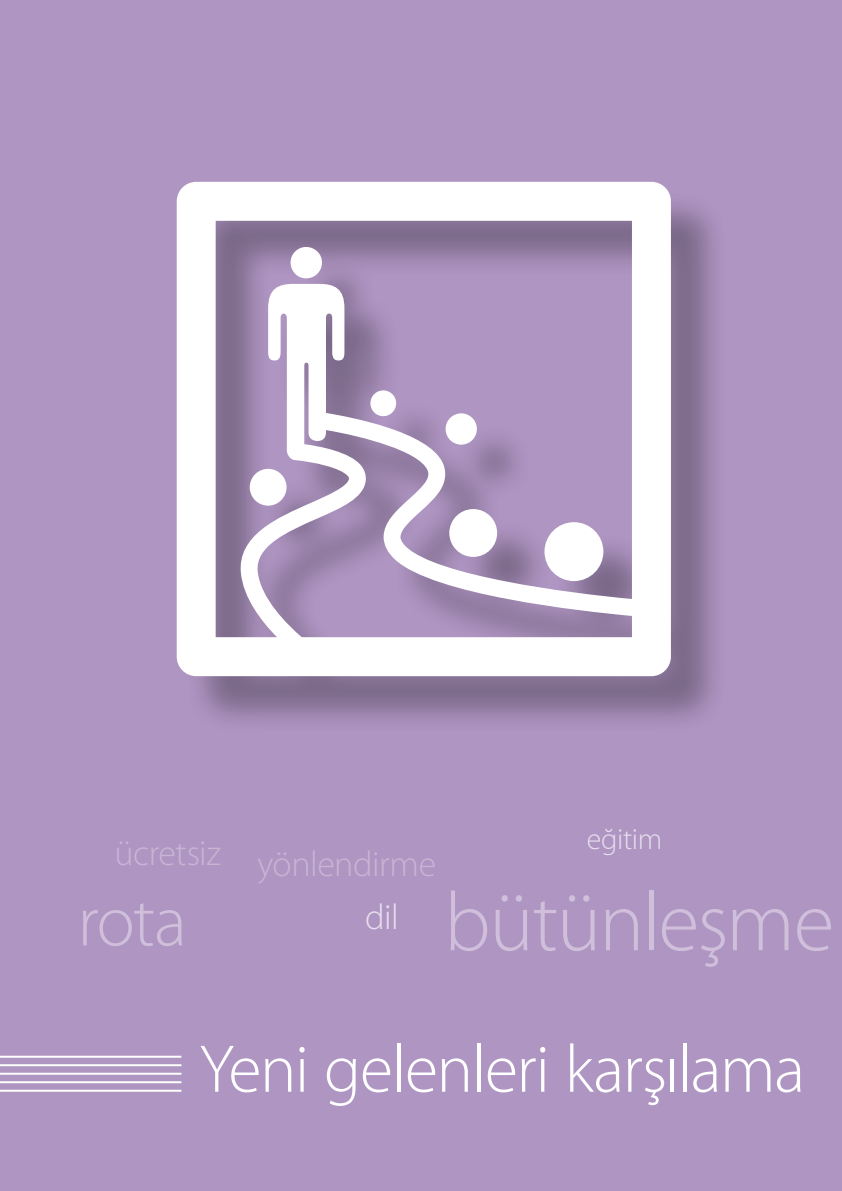
<style>
.page{position:relative;width:842px;height:1191px;background:#af95c2}
.page>*{position:absolute;margin:0;border:0;box-sizing:border-box;transform-origin:0 0}
.t1{font:300 84px "Myriad Pro";letter-spacing:-.02em;color:#cfbfda}
.t2{font:300 72px "Myriad Pro";color:#cfbfda}
.t3{font:300 68px "Myriad Pro";letter-spacing:-.02em;color:#fff}
.t4{font:300 36px "Myriad Pro";letter-spacing:-.015em;color:#c7b5d4}
.t5{font:300 36px "Myriad Pro";color:#e7dfed}
.t6{font:300 30px "Myriad Pro";letter-spacing:-.015em;color:#e7dfed}
</style>
<div class="page">
<hr style="left:0;top:1055px;width:181px;height:2px;background:#fff">
<hr style="left:0;top:1064px;width:181px;height:2px;background:#fff">
<hr style="left:0;top:1072px;width:181px;height:2px;background:#fff">
<hr style="left:0;top:1081px;width:181px;height:2px;background:#fff">
<hr style="left:0;top:1089px;width:181px;height:2px;background:#fff">
<div style="left:184px;top:189px;width:544px;height:544px;background:#000;opacity:.3"></div>
<svg style="left:177px;top:182px;width:494px;height:494px"></svg>
<div style="left:291px;top:247px;width:31px;height:31px;background:#fff;border-radius:50%"></div>
<div style="left:250px;top:469px;width:37px;height:36px;background:#fff;border-radius:50%"></div>
<div style="left:446px;top:413px;width:31px;height:31px;background:#fff;border-radius:50%"></div>
<div style="left:370px;top:390px;width:26px;height:26px;background:#fff;border-radius:50%"></div>
<div style="left:449px;top:509px;width:48px;height:48px;background:#fff;border-radius:50%"></div>
<div style="left:544px;top:522px;width:59px;height:59px;background:#fff;border-radius:50%"></div>
<p class="t4" style="left:115px;top:833px;width:108px">ücretsiz</p>
<p class="t2" style="left:77px;top:881px;width:111px">rota</p>
<p class="t4" style="left:257px;top:844px;width:180px">yönlendirme</p>
<p class="t5" style="left:365px;top:897px;width:35px">dil</p>
<p class="t6" style="left:587px;top:822px;width:77px">eğitim</p>
<p class="t1" style="left:444px;top:876px;width:392px">bütünleşme</p>
<p class="t3" style="left:200px;top:1031px;width:607px">Yeni gelenleri karşılama</p>
</div>
